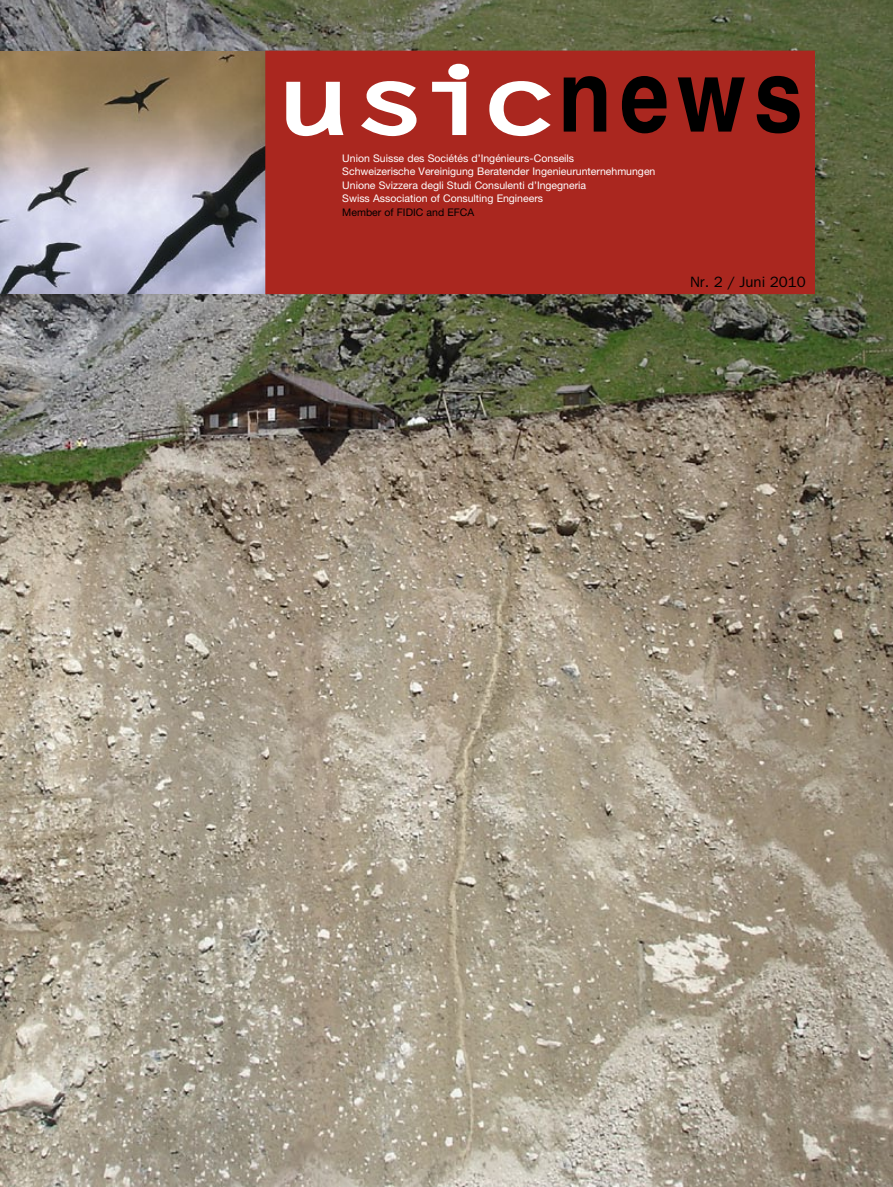
<style>
.page{position:relative;width:893px;height:1187px;background:#fff}
.page>*{position:absolute;margin:0;border:0;box-sizing:border-box;transform-origin:0 0}
.t1{font:700 101.7px "Helvetica";color:#000;scale:.87 1}
.t2{font:15px "Franklin Gothic";color:#000}
.t3{font:10.5px/13.5px "Helvetica Neue";color:#fff}
.t4{font:10.5px "Helvetica Neue";color:#000}
</style>
<div class="page">
<img style="left:0;top:0;width:893px;height:1186px">
<img style="left:0;top:51px;width:266px;height:242px">
<div style="left:266px;top:51px;width:548px;height:242px;background:#aa271f"></div>
<div style="left:266px;top:51px;width:548px;height:243px;border:1px solid #aa271f"></div>
<svg style="left:286px;top:81px;width:58px;height:56px"></svg>
<svg style="left:361px;top:81px;width:56px;height:56px"></svg>
<svg style="left:432px;top:64px;width:36px;height:71px"></svg>
<div style="left:450px;top:66px;width:17px;height:11px;background:#fff;border-radius:50%"></div>
<div style="left:448px;top:64px;width:21px;height:16px;border:4px solid #fff;border-radius:50%"></div>
<svg style="left:489px;top:81px;width:61px;height:56px"></svg>
<h1 class="t1" style="left:558px;top:31px;width:283px">news</h1>
<p class="t3" style="left:342px;top:151px;width:315px">Union Suisse des Sociétés d’Ingénieurs-Conseils<br>Schweizerische Vereinigung Beratender Ingenieurunternehmungen Unione Svizzera degli Studi Consulenti d’Ingegneria<br>Swiss Association of Consulting Engineers</p>
<p class="t4" style="left:342px;top:205px;width:134px">Member of FIDIC and EFCA</p>
<h2 class="t2" style="left:690px;top:274px;width:117px">Nr. 2 / Juni 2010</h2>
</div>
